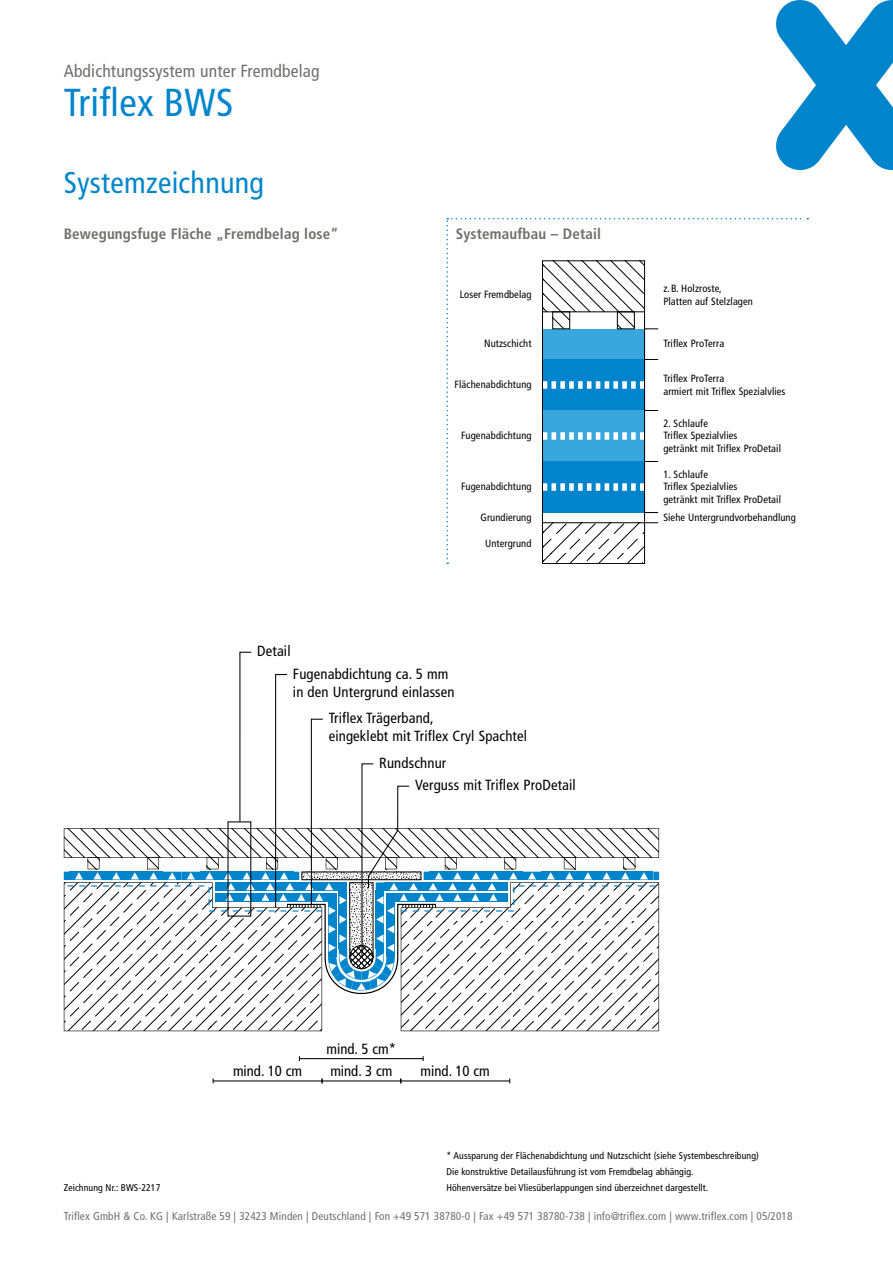
<style>
.page{position:relative;width:893px;height:1263px;background:#fff}
.page>*{position:absolute;margin:0;border:0;box-sizing:border-box;transform-origin:0 0}
.t1{font:condensed 39px "Frutiger LT Pro";letter-spacing:.01em;color:#0085cd}
.t2{font:condensed 30px "Frutiger LT Pro";letter-spacing:.01em;color:#0085cd}
.t3{font:condensed 17.55px "Frutiger LT Pro";letter-spacing:.01em;color:#6f6f6e}
.t4{font:700 condensed 15px "Frutiger LT Pro";letter-spacing:.01em;color:#6f6f6e}
.t5{font:condensed 14.7px/17.9px "Frutiger LT Pro";letter-spacing:.01em;color:#000}
.t6{font:condensed 11.25px "Frutiger LT Pro";letter-spacing:.01em;color:#6f6f6e}
.t7{font:condensed 10.5px/12.8px "Frutiger LT Pro";letter-spacing:.01em;color:#000}
.t8{font:condensed 9.75px "Frutiger LT Pro";letter-spacing:.01em;color:#000}
</style>
<div class="page">
<svg style="left:776px;top:0;width:117px;height:170px"></svg>
<svg style="left:446px;top:218px;width:362px;height:346px"></svg>
<svg style="left:64px;top:651px;width:595px;height:380px"></svg>
<hr style="left:299px;top:1058px;width:124px;height:1px;background:#000">
<hr style="left:322px;top:1080px;width:79px;height:1px;background:#000">
<hr style="left:401px;top:1080px;width:109px;height:1px;background:#000">
<hr style="left:213px;top:1080px;width:109px;height:1px;background:#000">
<h3 class="t3" style="left:64px;top:61px;width:257px">Abdichtungssystem unter Fremdbelag</h3>
<h1 class="t1" style="left:64px;top:80px;width:171px">Triflex BWS</h1>
<h2 class="t2" style="left:64px;top:165px;width:202px">Systemzeichnung</h2>
<h3 class="t4" style="left:64px;top:224px;width:276px">Bewegungsfuge Fläche „Fremdbelag lose“</h3>
<h3 class="t5" style="left:257px;top:642px;width:35px">Detail</h3>
<h3 class="t4" style="left:456px;top:224px;width:147px">Systemaufbau – Detail</h3>
<p class="t7" style="left:460px;top:288px;width:73px">Loser Fremdbelag</p>
<p class="t7" style="left:663px;top:282px;width:91px">z.B. Holzroste,<br>Platten auf Stelzlagen</p>
<p class="t7" style="left:484px;top:337px;width:49px">Nutzschicht</p>
<p class="t7" style="left:663px;top:337px;width:62px">Triflex ProTerra</p>
<p class="t7" style="left:455px;top:378px;width:78px">Flächenabdichtung</p>
<p class="t7" style="left:663px;top:372px;width:124px">Triflex ProTerra<br>armiert mit Triflex Spezialvlies</p>
<p class="t7" style="left:461px;top:429px;width:72px">Fugenabdichtung</p>
<p class="t7" style="left:663px;top:417px;width:119px">2. Schlaufe<br>Triflex Spezialvlies<br>getränkt mit Triflex ProDetail</p>
<p class="t7" style="left:461px;top:480px;width:72px">Fugenabdichtung</p>
<p class="t7" style="left:480px;top:511px;width:53px">Grundierung</p>
<p class="t7" style="left:485px;top:536px;width:48px">Untergrund</p>
<p class="t7" style="left:663px;top:468px;width:119px">1. Schlaufe<br>Triflex Spezialvlies<br>getränkt mit Triflex ProDetail</p>
<p class="t7" style="left:663px;top:511px;width:134px">Siehe Untergrundvorbehandlung</p>
<h3 class="t5" style="left:293px;top:665px;width:163px">Fugenabdichtung ca. 5 mm in den Untergrund einlassen</h3>
<h3 class="t5" style="left:329px;top:709px;width:200px">Triflex Trägerband,<br>eingeklebt mit Triflex Cryl Spachtel</h3>
<h3 class="t5" style="left:415px;top:752px;width:162px;line-height:22.4px;text-indent:-36px">Rundschnur<br>Verguss mit Triflex ProDetail</h3>
<h3 class="t5" style="left:327px;top:1040px;width:71px">mind. 5 cm*</h3>
<h3 class="t5" style="left:233px;top:1062px;width:71px">mind. 10 cm</h3>
<h3 class="t5" style="left:330px;top:1062px;width:64px">mind. 3 cm</h3>
<h3 class="t5" style="left:421px;top:1062px;width:71px">mind. 10 cm</h3>
<p class="t8" style="left:446px;top:1150px;width:314px">* Aussparung der Flächenabdichtung und Nutzschicht (siehe Systembeschreibung)</p>
<p class="t8" style="left:446px;top:1166px;width:248px">Die konstruktive Detailausführung ist vom Fremdbelag abhängig.</p>
<p class="t8" style="left:64px;top:1181px;width:98px">Zeichnung Nr.: BWS-2217</p>
<p class="t8" style="left:446px;top:1181px;width:263px">Höhenversätze bei Vliesüberlappungen sind überzeichnet dargestellt.</p>
<p class="t6" style="left:64px;top:1210px;width:730px">Triflex GmbH &amp; Co. KG | Karlstraße 59 | 32423 Minden | Deutschland | Fon +49 571 38780-0 | Fax +49 571 38780-738 | info@triflex.com | www.triflex.com | 05/2018</p>
</div>
